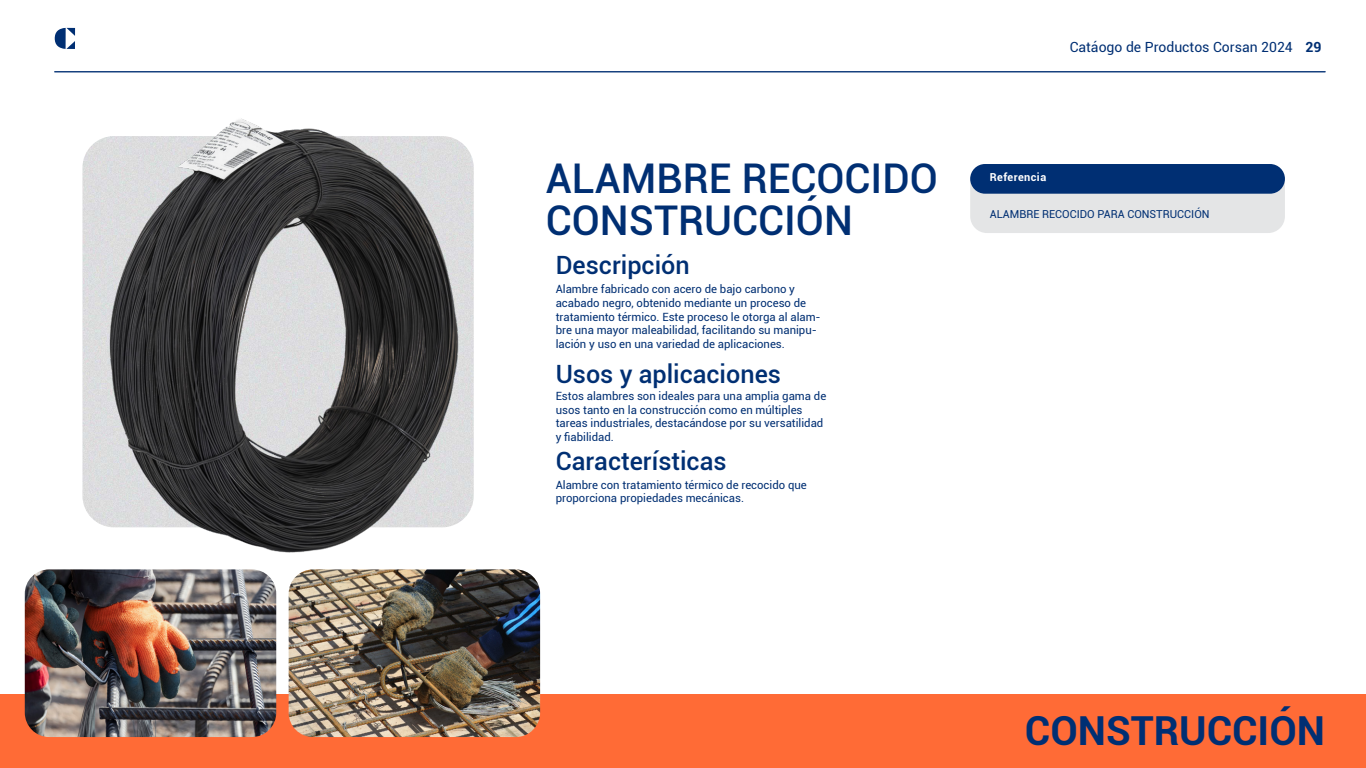
<style>
.page{position:relative;width:1366px;height:768px;background:#fff}
.page>*{position:absolute;margin:0;border:0;box-sizing:border-box;transform-origin:0 0}
.t1{font:500 41px/42px "Roboto";color:#002f73}
.t2{font:700 40px "Roboto";color:#002f73}
.t3{font:500 25.2px "Roboto";color:#002f73}
.t4{font:14px "Roboto";color:#002f73}
.t5{font:11.4px/13.6px "Roboto";color:#002f73}
.t6{font:11px "Roboto";color:#002f73}
.t7{font:700 11px "Roboto";letter-spacing:.04em;color:#fff}
.s1{font-weight:700}
</style>
<div class="page">
<hr style="left:55px;top:71px;width:1270px;height:1px;background:#002f73">
<div style="left:970px;top:164px;width:315px;height:69px;background:#e4e5e6;border-radius:17px"></div>
<div style="left:970px;top:164px;width:315px;height:30px;background:#002f73;border-radius:15px"></div>
<img style="left:54px;top:27px;width:421px;height:576px">
<div style="left:0;top:695px;width:1366px;height:73px;background:#ff6b36"></div>
<img style="left:25px;top:569px;width:251px;height:168px">
<img style="left:289px;top:569px;width:251px;height:168px">
<h1 class="t1" style="left:546px;top:156px;width:393px">ALAMBRE RECOCIDO<br>CONSTRUCCIÓN</h1>
<h3 class="t3" style="left:556px;top:248px;width:136px">Descripción</h3>
<p class="t5" style="left:556px;top:282px;width:267px">Alambre fabricado con acero de bajo carbono y acabado negro, obtenido mediante un proceso de tratamiento térmico. Este proceso le otorga al alam&shy;bre una mayor maleabilidad, facilitando su manipu&shy;lación y uso en una variedad de aplicaciones.</p>
<h3 class="t3" style="left:556px;top:356px;width:227px">Usos y aplicaciones</h3>
<p class="t5" style="left:556px;top:389px;width:272px">Estos alambres son ideales para una amplia gama de usos tanto en la construcción como en múltiples tareas industriales, destacándose por su versatilidad y fiabilidad.</p>
<p class="t5" style="left:556px;top:477px;width:253px">Alambre con tratamiento térmico de recocido que proporciona propiedades mecánicas.</p>
<h3 class="t3" style="left:556px;top:443px;width:172px">Características</h3>
<p class="t4" style="left:1070px;top:37px;width:253px">Catáogo de Productos Corsan 2024 <span class="s1">29</span></p>
<p class="t7" style="left:990px;top:170px;width:58px">Referencia</p>
<p class="t6" style="left:990px;top:206px;width:221px">ALAMBRE RECOCIDO PARA CONSTRUCCIÓN</p>
<h2 class="t2" style="left:1025px;top:703px;width:302px">CONSTRUCCIÓN</h2>
</div>
